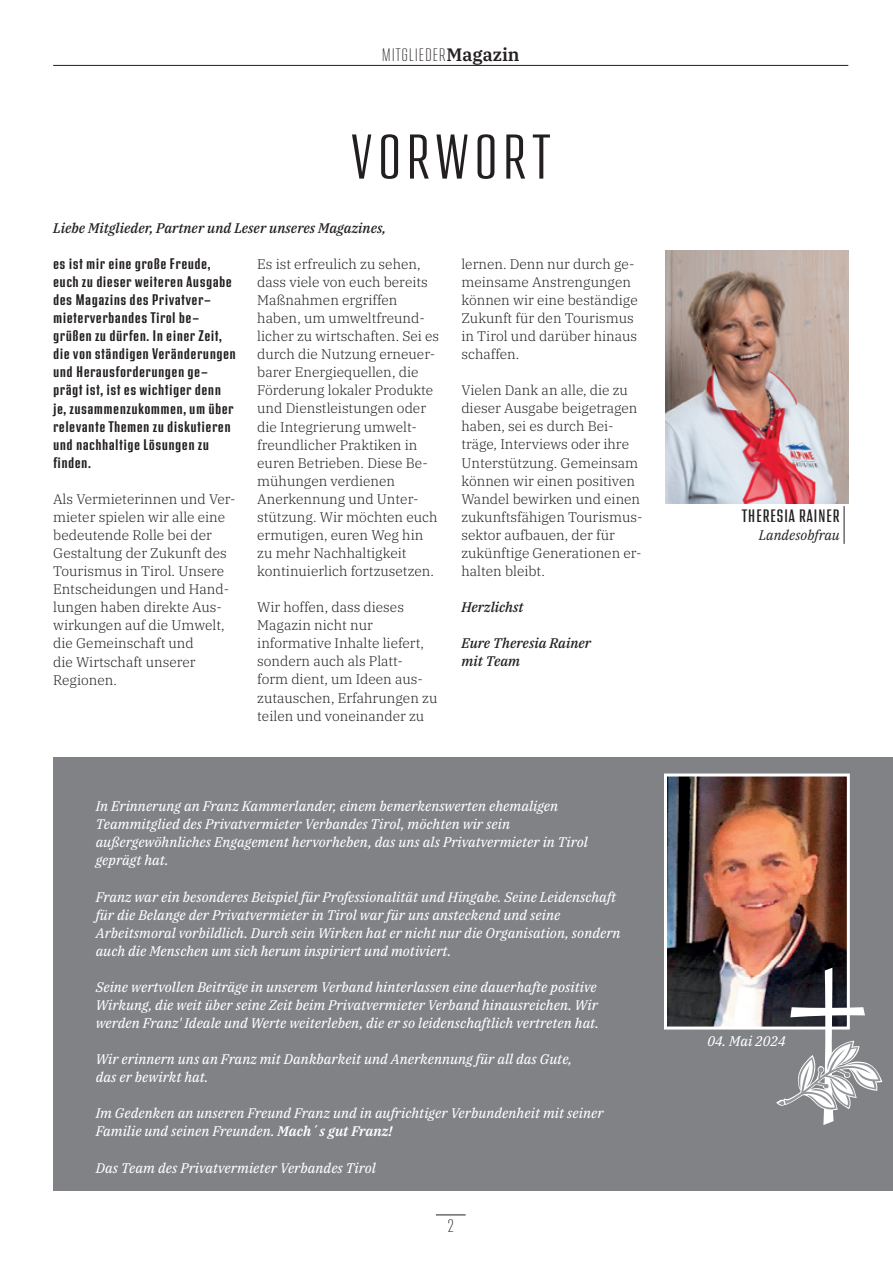
<style>
.page{position:relative;width:893px;height:1263px;background:#fff}
.page>*{position:absolute;margin:0;border:0;box-sizing:border-box;transform-origin:0 0}
.t1{font:300 condensed 63px "Address Sans Pro";letter-spacing:.08em;color:#231f20}
.t2{font:200 condensed 18px "Address Sans Pro";letter-spacing:.05em;color:#231f20}
.t3{font:condensed 18px "Address Sans Pro";letter-spacing:.025em;color:#231f20}
.t4{font:600 condensed 15.3px/18px "Address Sans Pro";letter-spacing:.025em;color:#231f20}
.t5{font:300 13.8px/18px "IBM Plex Serif";color:#231f20}
.t6{font:italic 13.8px/18px "IBM Plex Serif Text";color:#fff}
.t7{font:italic 500 13.8px/18px "IBM Plex Serif";color:#231f20}
.t8{font:italic 13.8px "IBM Plex Serif";color:#231f20}
.s1{font-family:"IBM Plex Serif";font-weight:600;font-stretch:normal}
.s2{font-family:"IBM Plex Serif";font-weight:600}
</style>
<div class="page">
<img style="left:665px;top:251px;width:183px;height:253px">
<hr style="left:844px;top:506px;width:1px;height:38px;background:#231f20">
<div style="left:53px;top:757px;width:840px;height:434px;background:#808285"></div>
<img style="left:668px;top:777px;width:178px;height:248px">
<div style="left:664px;top:773px;width:186px;height:256px;border:3px solid #fff"></div>
<svg style="left:776px;top:968px;width:106px;height:157px"></svg>
<hr style="left:53px;top:65px;width:795px;height:1px;background:#231f20">
<hr style="left:436px;top:1215px;width:30px;height:1px;background:#231f20">
<h2 class="t2" style="left:382px;top:45px;width:139px">MITGLIEDER<span class="s1">Magazin</span></h2>
<h1 class="t1" style="left:351px;top:123px;width:201px">VORWORT</h1>
<p class="t7" style="left:53px;top:218px;width:334px">Liebe Mitglieder, Partner und Leser unseres Magazines,</p>
<p class="t4" style="left:53px;top:255px;width:184px">es ist mir eine große Freude, euch zu dieser weiteren Ausgabe des Magazins des Privatver&shy;mieterverbandes Tirol be&shy;grüßen zu dürfen. In einer Zeit, die von ständigen Veränderungen und Herausforderungen ge&shy;prägt ist, ist es wichtiger denn je, zusammenzukommen, um über relevante Themen zu diskutieren und nachhaltige Lösungen zu finden.</p>
<p class="t5" style="left:53px;top:489px;width:184px">Als Vermieterinnen und Ver&shy;mieter spielen wir alle eine bedeutende Rolle bei der<br>Gestaltung der Zukunft des<br>Tourismus in Tirol. Unsere<br>Entscheidungen und Hand&shy;lungen haben direkte Aus&shy;wirkungen auf die Umwelt, die Gemeinschaft und<br>die Wirtschaft unserer<br>Regionen.</p>
<p class="t5" style="left:257px;top:254px;width:184px">Es ist erfreulich zu sehen, dass viele von euch bereits<br>Maßnahmen ergriffen haben, um umweltfreund&shy;licher zu wirtschaften. Sei es durch die Nutzung erneuer&shy;barer Energiequellen, die<br>Förderung lokaler Produkte und Dienstleistungen oder die Integrierung umwelt&shy;freundlicher Praktiken in euren Betrieben. Diese Be&shy;mühungen verdienen<br>Anerkennung und Unter&shy;stützung. Wir möchten euch ermutigen, euren Weg hin zu mehr Nachhaltigkeit kontinuierlich fortzusetzen.</p>
<p class="t5" style="left:257px;top:597px;width:182px">Wir hoffen, dass dieses<br>Magazin nicht nur informative Inhalte liefert, sondern auch als Platt-<br>form dient, um Ideen aus&shy;zutauschen, Erfahrungen zu teilen und voneinander zu</p>
<p class="t5" style="left:461px;top:254px;width:178px">lernen. Denn nur durch ge&shy;meinsame Anstrengungen können wir eine beständige<br>Zukunft für den Tourismus in Tirol und darüber hinaus schaffen.</p>
<p class="t5" style="left:461px;top:380px;width:183px">Vielen Dank an alle, die zu dieser Ausgabe beigetragen haben, sei es durch Bei&shy;träge, Interviews oder ihre<br>Unterstützung. Gemeinsam können wir einen positiven<br>Wandel bewirken und einen zukunftsfähigen Tourismus&shy;sektor aufbauen, der für zukünftige Generationen er&shy;halten bleibt.</p>
<p class="t7" style="left:461px;top:597px;width:64px">Herzlichst</p>
<p class="t7" style="left:461px;top:633px;width:131px">Eure Theresia Rainer mit Team</p>
<p class="t6" style="left:96px;top:796px;width:494px">In Erinnerung an Franz Kammerlander, einem bemerkenswerten ehemaligen Teammitglied des Privatvermieter Verbandes Tirol, möchten wir sein außergewöhnliches Engagement hervorheben, das uns als Privatvermieter in Tirol geprägt hat.</p>
<p class="t6" style="left:96px;top:886px;width:526px">Franz war ein besonderes Beispiel für Professionalität und Hingabe. Seine Leidenschaft für die Belange der Privatvermieter in Tirol war für uns ansteckend und seine Arbeitsmoral vorbildlich. Durch sein Wirken hat er nicht nur die Organisation, sondern auch die Menschen um sich herum inspiriert und motiviert.</p>
<p class="t6" style="left:96px;top:977px;width:505px">Seine wertvollen Beiträge in unserem Verband hinterlassen eine dauerhafte positive<br>Wirkung, die weit über seine Zeit beim Privatvermieter Verband hinausreichen. Wir werden Franz' Ideale und Werte weiterleben, die er so leidenschaftlich vertreten hat.</p>
<p class="t6" style="left:96px;top:1049px;width:478px">Wir erinnern uns an Franz mit Dankbarkeit und Anerkennung für all das Gute, das er bewirkt hat.</p>
<p class="t6" style="left:96px;top:1103px;width:509px">Im Gedenken an unseren Freund Franz und in aufrichtiger Verbundenheit mit seiner<br>Familie und seinen Freunden. <span class="s2">Mach´s gut Franz!</span></p>
<p class="t6" style="left:96px;top:1157px;width:282px">Das Team des Privatvermieter Verbandes Tirol</p>
<h2 class="t2" style="left:448px;top:1216px;width:7px">2</h2>
<h2 class="t3" style="left:742px;top:506px;width:100px">THERESIA RAINER</h2>
<p class="t8" style="left:759px;top:525px;width:83px">Landesobfrau</p>
<p class="t6" style="left:707px;top:1031px;width:80px">04. Mai 2024</p>
</div>
